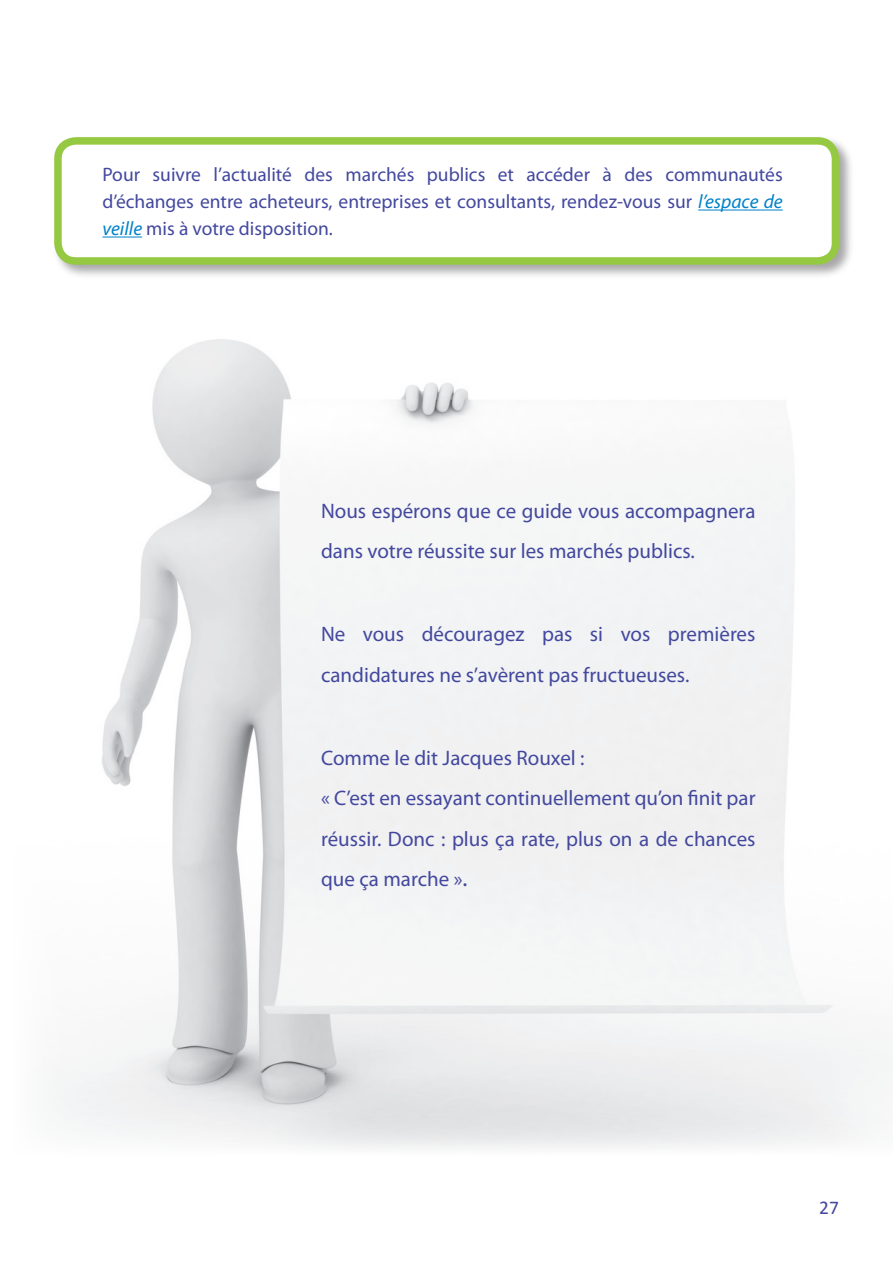
<style>
.page{position:relative;width:893px;height:1263px;background:#fff}
.page>*{position:absolute;margin:0;border:0;box-sizing:border-box;transform-origin:0 0}
.t1{font:21px/40.5px "Myriad Pro";color:#43489e}
.t2{font:19.5px/27px "Myriad Pro";color:#43489e;text-align:justify}
.t3{font:19.5px "Calibri";color:#43489e}
.s1{font-style:italic;color:#0082c9}
.s2{font-size:24px}
</style>
<div class="page">
<img style="left:52px;top:339px;width:841px;height:810px">
<div style="left:52px;top:135px;width:803px;height:146px;background:#231f20;opacity:.4"></div>
<div style="left:58px;top:141px;width:777px;height:120px;background:#fff;border-radius:18px"></div>
<div style="left:54px;top:137px;width:785px;height:128px;border:8px solid #96c942;border-radius:18px"></div>
<hr style="left:698px;top:210px;width:85px;height:1px;background:#0082c9">
<hr style="left:102px;top:237px;width:40px;height:1px;background:#0082c9">
<p class="t2" style="left:102px;top:161px;width:682px">Pour suivre l’actualité des marchés publics et accéder à des communautés d’échanges entre acheteurs, entreprises et consultants, rendez-vous sur <span class="s1">l’espace de veille</span> mis à votre disposition.</p>
<p class="t1" style="left:321px;top:490px;width:436px">Nous espérons que ce guide vous accompagnera dans votre réussite sur les marchés publics.</p>
<p class="t1" style="left:321px;top:614px;width:436px">Ne vous découragez pas si vos premières candidatures ne s’avèrent pas fructueuses.</p>
<p class="t1" style="left:321px;top:737px;width:436px">Comme le dit Jacques Rouxel :<br>« C’est en essayant continuellement qu’on finit par réussir. Donc : plus ça rate, plus on a de chances que ça marche »<span class="s2">.</span></p>
<p class="t3" style="left:819px;top:1195px;width:10px">27</p>
</div>
